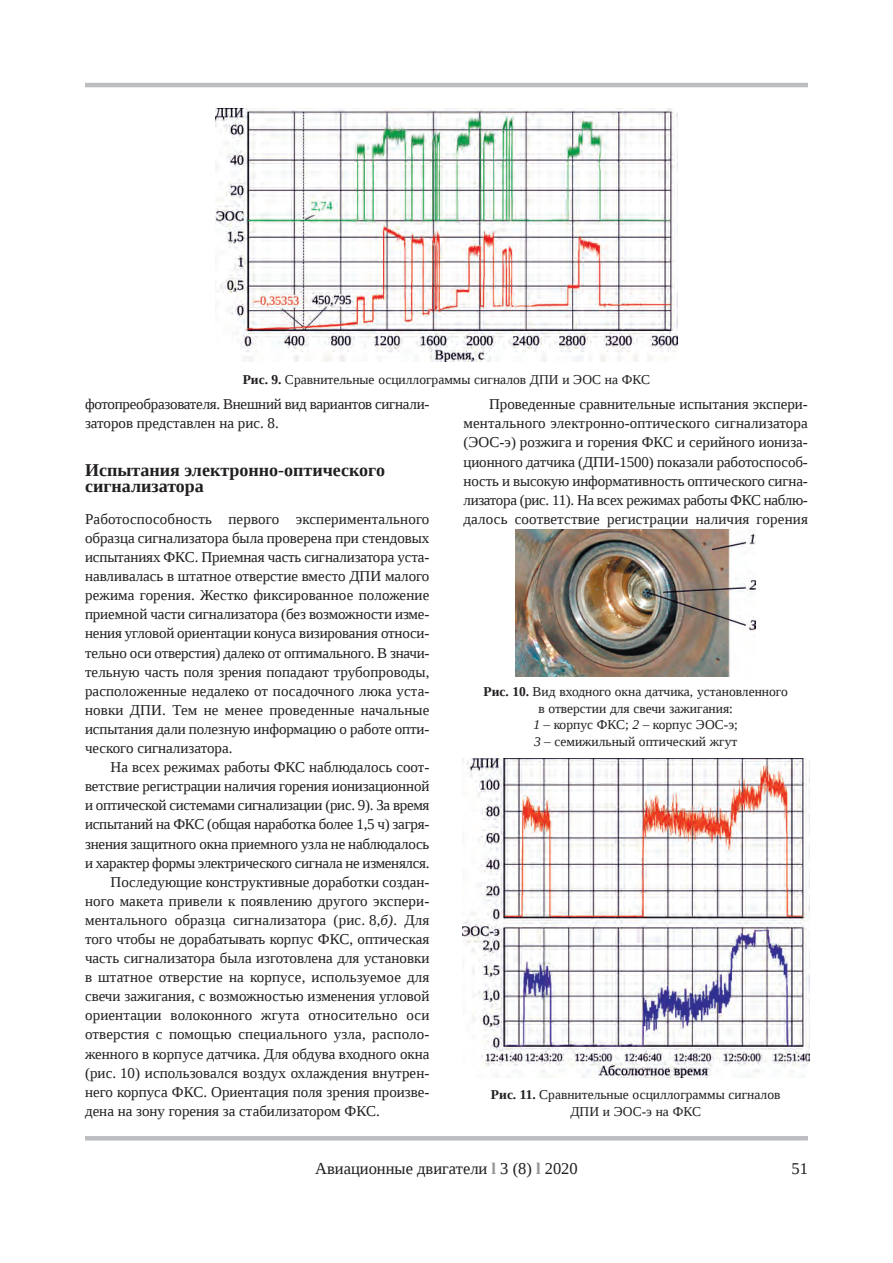
<style>
.page{position:relative;width:893px;height:1263px;background:#fff}
.page>*{position:absolute;margin:0;border:0;box-sizing:border-box;transform-origin:0 0}
.t1{font:700 18px/16.5px "Liberation Serif";color:#231f20}
.t2{font:16.5px "Liberation Serif";color:#231f20}
.t3{font:15px/19px "Liberation Serif";color:#231f20;text-align:justify}
.t4{font:15px "Liberation Serif";letter-spacing:-.02em;color:#231f20}
.t5{font:13.5px/16.5px "Liberation Serif";color:#231f20;text-align:center}
.s1{font-weight:700}
.s2{font-style:italic}
.s3{font-weight:700;color:#939598}
</style>
<div class="page">
<hr style="left:85px;top:1136px;width:723px;height:4px;background:#bcbdc0">
<hr style="left:85px;top:83px;width:723px;height:4px;background:#bcbdc0">
<img style="left:215px;top:108px;width:463px;height:253px">
<img style="left:515px;top:530px;width:241px;height:147px">
<img style="left:462px;top:759px;width:347px;height:319px">
<p class="t5" style="left:243px;top:371px;width:409px"><span class="s1">Рис. 9.</span> Сравнительные осциллограммы сигналов ДПИ и ЭОС на ФКС</p>
<p class="t3" style="left:85px;top:395px;width:346px">фотопреобразователя. Внешний вид вариантов сигнали&shy;заторов представлен на рис. 8.</p>
<p class="t1" style="left:85px;top:461px;width:301px">Испытания электронно-оптического сигнализатора</p>
<p class="t3" style="left:85px;top:509px;width:346px">Работоспособность первого экспериментального образца сигнализатора была проверена при стендовых испыта ниях ФКС. Приемная часть сигнализатора уста - навливалась в штатное отверстие вместо ДПИ малого режима горения. Жестко фиксированное положение приемной части сигнализатора (без возможности изме - нения угловой ориентации конуса визирования относи&shy;тельно оси отверстия) далеко от оптимального. В значи&shy;тельную часть поля зрения попадают трубопроводы, располо женные недалеко от посадочного люка уста - новки ДПИ. Тем не менее проведенные начальные испы тания дали полезную информацию о работе опти - ческого сигнали затора.</p>
<p class="t3" style="left:111px;top:757px;width:320px">На всех режимах работы ФКС наблюдалось соот -</p>
<p class="t3" style="left:85px;top:777px;width:346px">ветствие регистрации наличия горения ионизационной</p>
<p class="t4" style="left:85px;top:797px;width:346px">и оптической системами сигнализации (рис. 9). За время</p>
<p class="t3" style="left:85px;top:815px;width:346px">испытаний на ФКС (общая наработка более 1,5 ч) загря-</p>
<p class="t3" style="left:85px;top:834px;width:346px">знения защитного окна приемного узла не наблюдалось</p>
<p class="t4" style="left:85px;top:854px;width:346px">и характер формы электрического сигнала не изменялся.</p>
<p class="t3" style="left:111px;top:872px;width:320px">Последующие конструктивные доработки создан -</p>
<p class="t3" style="left:85px;top:891px;width:346px">ного макета привели к появлению другого экспери-</p>
<p class="t3" style="left:85px;top:910px;width:346px">ментального образца сигнализатора (рис. 8,<span class="s2">б)</span>. Для</p>
<p class="t3" style="left:85px;top:929px;width:346px">того чтобы не дорабатывать корпус ФКС, оптическая</p>
<p class="t3" style="left:85px;top:948px;width:346px">часть сигнализатора была изготовлена для установки</p>
<p class="t3" style="left:85px;top:967px;width:346px">в штатное отверстие на корпусе, используемое для</p>
<p class="t3" style="left:85px;top:987px;width:346px">свечи зажигания, с возможностью изменения угловой</p>
<p class="t3" style="left:85px;top:1006px;width:346px">ориентации волоконного жгута относительно оси</p>
<p class="t3" style="left:85px;top:1025px;width:346px">отверстия с помощью специального узла, располо -</p>
<p class="t3" style="left:85px;top:1044px;width:346px">женного в корпусе датчика. Для обдува входного окна</p>
<p class="t3" style="left:85px;top:1063px;width:346px">(рис. 10) использовался воздух охлаждения внутрен -</p>
<p class="t3" style="left:85px;top:1082px;width:346px">него корпуса ФКС. Ориентация поля зрения произве-</p>
<p class="t3" style="left:85px;top:1101px;width:296px">дена на зону горения за стабилизатором ФКС.</p>
<p class="t3" style="left:463px;top:395px;width:346px;text-indent:26px">Проведенные сравнительные испытания экспери - ментального электронно-оптического сигнализатора (ЭОС-э) розжига и горения ФКС и серийного иониза - ционного датчика (ДПИ-1500) показали работоспособ&shy;ность и высокую информативность оптического сигна - лизатора (рис. 11). На всех режимах работы ФКС наблю&shy;далось соответствие регистрации наличия горения</p>
<p class="t5" style="left:484px;top:684px;width:306px"><span class="s1">Рис. 10.</span> Вид входного окна датчика, установленного в отверстии для свечи зажигания:<br><span class="s2">1</span> – корпус ФКС; <span class="s2">2</span> – корпус ЭОС-э;<br><span class="s2">3</span> – семижильный оптический жгут</p>
<p class="t5" style="left:491px;top:1086px;width:291px"><span class="s1">Рис. 11.</span> Сравнительные осциллограммы сигналов<br>ДПИ и ЭОС-э на ФКС</p>
<p class="t2" style="left:315px;top:1160px;width:264px">Авиационные двигатели <span class="s3">l</span> 3 (8) <span class="s3">l</span> 2020</p>
<p class="t2" style="left:791px;top:1160px;width:18px">51</p>
</div>
